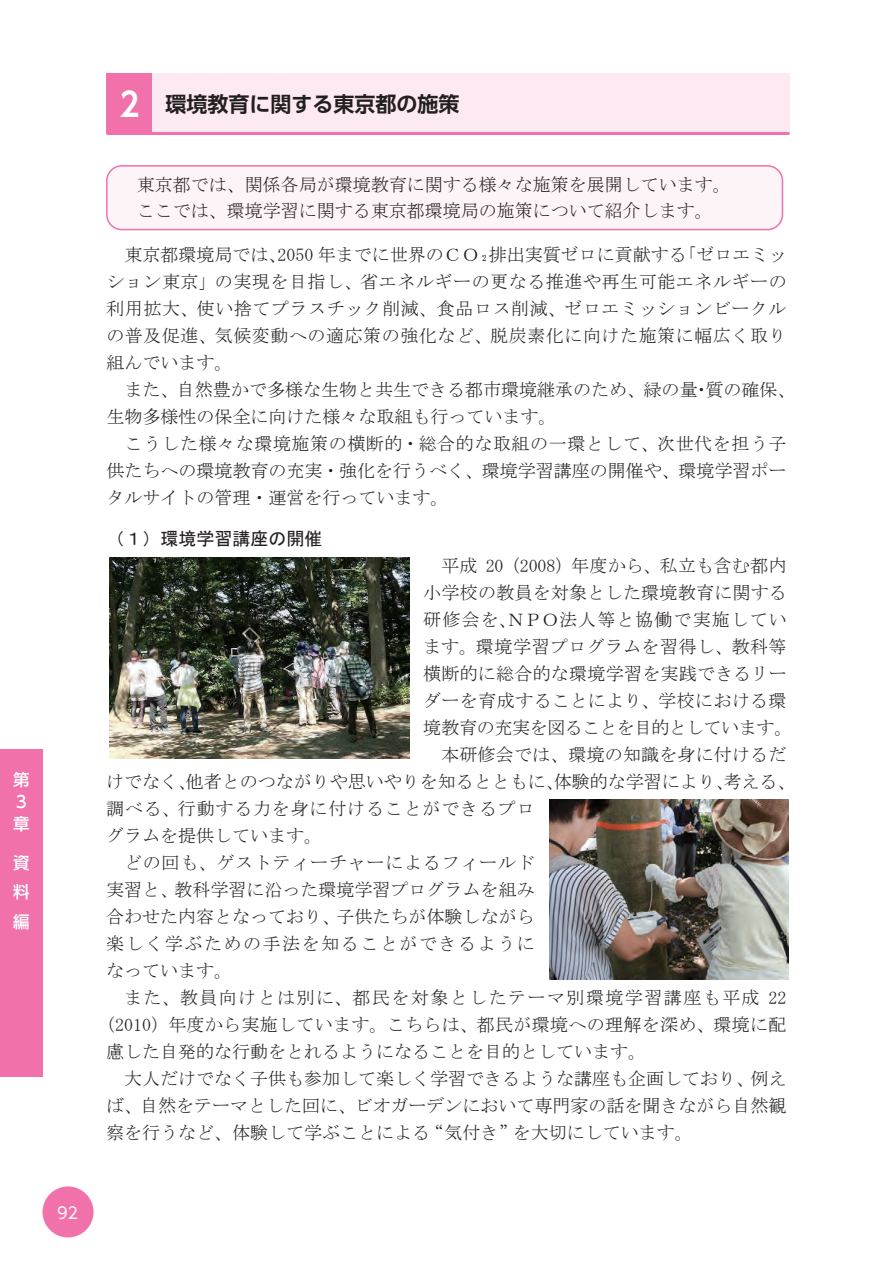
<style>
.page{position:relative;width:893px;height:1263px;background:#fff}
.page>*{position:absolute;margin:0;border:0;box-sizing:border-box;transform-origin:0 0}
.t1{font:700 21px "UD Shin Go Pro De";color:#231f20}
.t2{font:18px/27px "MS Mincho";color:#231f20}
.t3{font:18px "MS Mincho";letter-spacing:.02em;color:#231f20}
.t4{font:18px "MS Mincho";letter-spacing:.045em;color:#231f20}
.t5{font:18px "MS Mincho";letter-spacing:.08em;color:#231f20}
.t6{font:18px "MS Mincho";letter-spacing:.09em;color:#231f20}
.t7{font:18px "MS Mincho";letter-spacing:-.02em;color:#231f20}
.t8{font:18px "MS Mincho";letter-spacing:.055em;color:#231f20}
.t9{font:18px "MS Gothic";color:#231f20}
.t10{font:500 16.5px/22px "UD Shin Go Pro";color:#fff}
.t11{font:15.9px "UD Shin Go Pro";color:#fff}
.s1{font-size:33px;color:#fff}
</style>
<div class="page">
<div style="left:43px;top:1186px;width:51px;height:51px;background:#f171ab;border-radius:50%"></div>
<div style="left:0;top:749px;width:43px;height:327px;background:#f171ab"></div>
<div style="left:107px;top:166px;width:675px;height:64px;background:#fdf4f8;border-radius:15px"></div>
<div style="left:106px;top:165px;width:677px;height:65px;border:2px solid #f171ab;border-radius:15px"></div>
<img style="left:109px;top:558px;width:301px;height:200px">
<img style="left:549px;top:800px;width:239px;height:179px">
<div style="left:106px;top:73px;width:683px;height:60px;background:#fce9f1"></div>
<div style="left:107px;top:73px;width:45px;height:60px;background:#f171ab"></div>
<hr style="left:107px;top:132px;width:682px;height:3px;background:#f171ab">
<p class="t10" style="left:13px;top:768px;width:17px">第<br>３章</p>
<p class="t10" style="left:13px;top:847px;width:18px;line-height:29.7px;text-align:justify">資料編</p>
<p class="t11" style="left:57px;top:1199px;width:23px">92</p>
<p class="t1" style="left:114px;top:87px;width:346px"><span class="s1">２</span>　環境教育に関する東京都の施策</p>
<p class="t2" style="left:137px;top:171px;width:596px">東京都では、関係各局が環境教育に関する様々な施策を展開しています。ここでは、環境学習に関する東京都環境局の施策について紹介します。</p>
<p class="t2" style="left:106px;top:241px;width:682px;text-align:justify;text-indent:18px">東京都環境局では、2050 年までに世界のＣＯ₂排出実質ゼロに貢献する「ゼロエミッション東京」の実現を目指し、省エネルギーの更なる推進や再生可能エネルギーの利用拡大、使い捨てプラスチック削減、食品ロス削減、ゼロエミッションビークルの普及促進、気候変動への適応策の強化など、脱炭素化に向けた施策に幅広く取り組んでいます。</p>
<p class="t2" style="left:106px;top:376px;width:691px;text-indent:18px">また、自然豊かで多様な生物と共生できる都市環境継承のため、緑の量・質の確保、生物多様性の保全に向けた様々な取組も行っています。</p>
<p class="t2" style="left:106px;top:430px;width:682px;text-align:justify;text-indent:18px">こうした様々な環境施策の横断的・総合的な取組の一環として、次世代を担う子供たちへの環境教育の充実・強化を行うべく、環境学習講座の開催や、環境学習ポータルサイトの管理・運営を行っています。</p>
<p class="t9" style="left:106px;top:529px;width:217px">（１）環境学習講座の開催</p>
<p class="t2" style="left:441px;top:552px;width:347px">平成 20（2008）年度から、私立も含む都内</p>
<p class="t2" style="left:423px;top:579px;width:365px">小学校の教員を対象とした環境教育に関する</p>
<p class="t8" style="left:423px;top:610px;width:365px">研修会を、ＮＰＯ法人等と協働で実施してい</p>
<p class="t3" style="left:423px;top:637px;width:365px">ます。環境学習プログラムを習得し、教科等</p>
<p class="t2" style="left:423px;top:660px;width:365px">横断的に総合的な環境学習を実践できるリー</p>
<p class="t3" style="left:423px;top:691px;width:365px">ダーを育成することにより、学校における環</p>
<p class="t7" style="left:423px;top:718px;width:371px">境教育の充実を図ることを目的としています。</p>
<p class="t2" style="left:441px;top:741px;width:347px">本研修会では、環境の知識を身に付けるだ</p>
<p class="t2" style="left:106px;top:768px;width:691px">けでなく、他者とのつながりや思いやりを知るとともに、体験的な学習により、考える、</p>
<p class="t4" style="left:106px;top:799px;width:430px">調べる、行動する力を身に付けることができるプロ</p>
<p class="t2" style="left:106px;top:822px;width:217px">グラムを提供しています。</p>
<p class="t4" style="left:124px;top:853px;width:412px">どの回も、ゲストティーチャーによるフィールド</p>
<p class="t2" style="left:106px;top:876px;width:430px">実習と、教科学習に沿った環境学習プログラムを組み</p>
<p class="t2" style="left:106px;top:903px;width:430px">合わせた内容となっており、子供たちが体験しながら</p>
<p class="t6" style="left:106px;top:934px;width:430px">楽しく学ぶための手法を知ることができるように</p>
<p class="t2" style="left:106px;top:957px;width:127px">なっています。</p>
<p class="t5" style="left:124px;top:988px;width:664px">また、教員向けとは別に、都民を対象としたテーマ別環境学習講座も平成 22</p>
<p class="t3" style="left:97px;top:1015px;width:691px">（2010）年度から実施しています。こちらは、都民が環境への理解を深め、環境に配</p>
<p class="t2" style="left:106px;top:1038px;width:541px">慮した自発的な行動をとれるようになることを目的としています。</p>
<p class="t2" style="left:124px;top:1065px;width:664px">大人だけでなく子供も参加して楽しく学習できるような講座も企画しており、例え</p>
<p class="t2" style="left:106px;top:1092px;width:682px">ば、自然をテーマとした回に、ビオガーデンにおいて専門家の話を聞きながら自然観</p>
<p class="t2" style="left:106px;top:1119px;width:588px">察を行うなど、体験して学ぶことによる“気付き”を大切にしています。</p>
</div>
